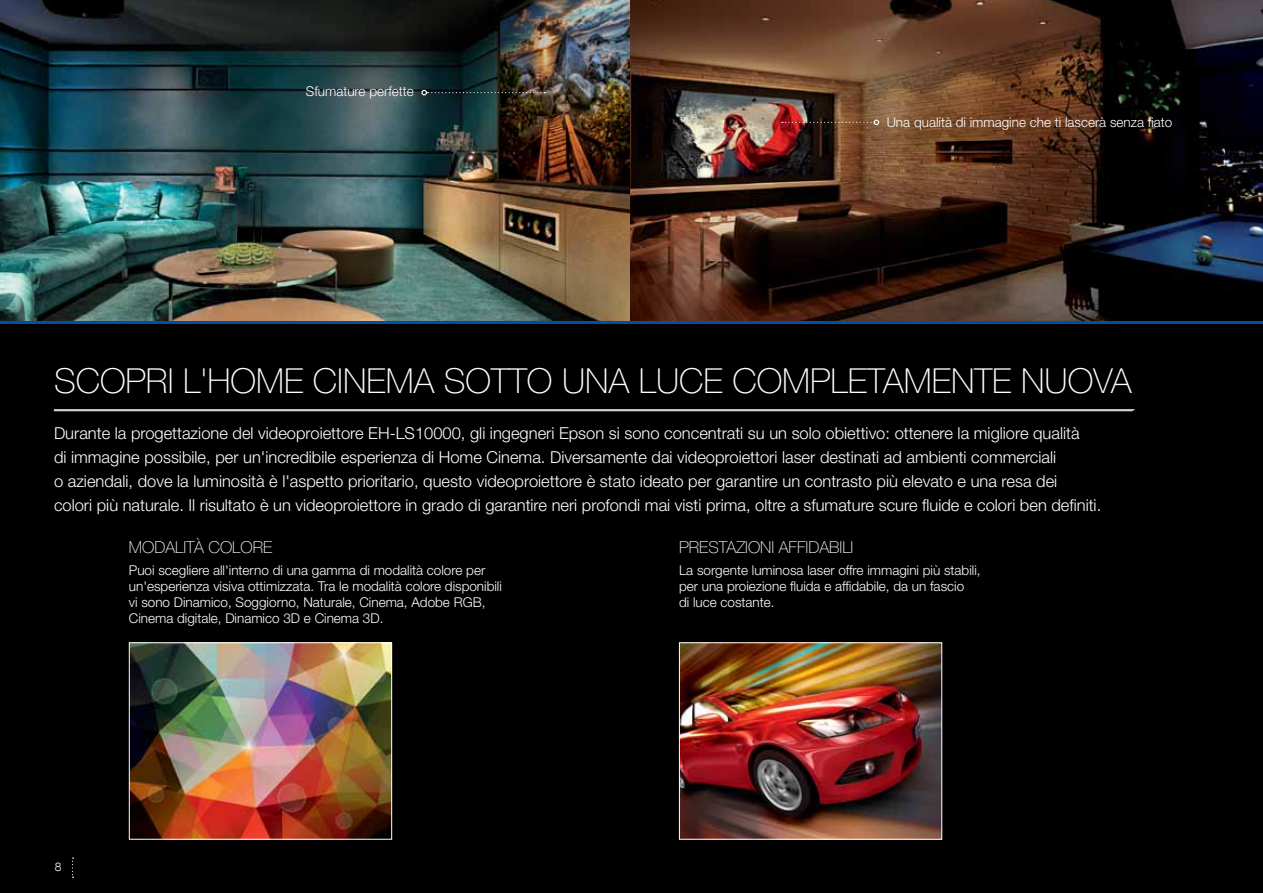
<style>
.page{position:relative;width:1263px;height:893px;background:#fff}
.page>*{position:absolute;margin:0;border:0;box-sizing:border-box;transform-origin:0 0}
.t1{font:100 34.5px "Helvetica Neue LT Pro";color:#fff}
.t2{font:300 16.5px/24px "Helvetica Neue LT Pro";color:#fff}
.t3{font:100 16.5px "Helvetica Neue LT Pro";color:#fff}
.t4{font:300 13.5px/16.2px "Helvetica Neue LT Pro";color:#fff}
.t5{font:300 12px "Helvetica Neue LT Com";color:#fff}
</style>
<div class="page">
<div style="left:0;top:322px;width:1263px;height:571px;background:#000"></div>
<img style="left:0;top:0;width:1263px;height:322px">
<img style="left:131px;top:644px;width:259px;height:194px">
<div style="left:129px;top:642px;width:263px;height:198px;border:1px solid #fff"></div>
<img style="left:681px;top:644px;width:259px;height:194px">
<div style="left:679px;top:642px;width:263px;height:198px;border:1px solid #fff"></div>
<hr style="left:0;top:322px;width:1263px;height:2px;background:#034ea2">
<hr style="left:54px;top:409px;width:1080px;height:1px;background:#fff">
<svg style="left:421px;top:90px;width:124px;height:5px"></svg>
<svg style="left:782px;top:120px;width:97px;height:5px"></svg>
<hr style="left:54px;top:410px;width:1079px;height:1px;background:#fff">
<svg style="left:72px;top:857px;width:2px;height:21px"></svg>
<p class="t4" style="left:306px;top:83px;width:110px">Sfumature perfette</p>
<p class="t4" style="left:887px;top:113px;width:287px">Una qualità di immagine che ti lascerà senza fiato</p>
<h1 class="t1" style="left:54px;top:361px;width:65px">SCOPRI</h1>
<h1 class="t1" style="left:183px;top:361px;width:283px">L'HOME CINEMA SOTTO</h1>
<h1 class="t1" style="left:562px;top:361px;width:390px">UNA LUCE COMPLETAMENTE</h1>
<h1 class="t1" style="left:1021px;top:361px;width:112px">NUOVA</h1>
<p class="t2" style="left:54px;top:420px;width:1049px">Durante la progettazione del videoproiettore EH-LS10000, gli ingegneri Epson si sono concentrati su un solo obiettivo: ottenere la migliore qualità<br>di immagine possibile, per un'incredibile esperienza di Home Cinema. Diversamente dai videoproiettori laser destinati ad ambienti commerciali<br>o aziendali, dove la luminosità è l'aspetto prioritario, questo videoproiettore è stato ideato per garantire un contrasto più elevato e una resa dei<br>colori più naturale. Il risultato è un videoproiettore in grado di garantire neri profondi mai visti prima, oltre a sfumature scure fluide e colori ben definiti.</p>
<p class="t3" style="left:129px;top:538px;width:124px">MODALITÀ COLORE</p>
<p class="t4" style="left:129px;top:561px;width:375px">Puoi scegliere all'interno di una gamma di modalità colore per un'esperienza visiva ottimizzata. Tra le modalità colore disponibili vi sono Dinamico, Soggiorno, Naturale, Cinema, Adobe RGB, Cinema digitale, Dinamico 3D e Cinema 3D.</p>
<p class="t5" style="left:55px;top:859px;width:8px">8</p>
<p class="t3" style="left:679px;top:538px;width:11px">PREST</p>
<p class="t3" style="left:726px;top:538px;width:27px">AZIONI</p>
<p class="t3" style="left:779px;top:538px;width:74px">AFFIDABILI</p>
<p class="t4" style="left:679px;top:561px;width:303px">La sorgente luminosa laser offre immagini più stabili, per una proiezione fluida e affidabile, da un fascio<br>di luce costante.</p>
</div>
